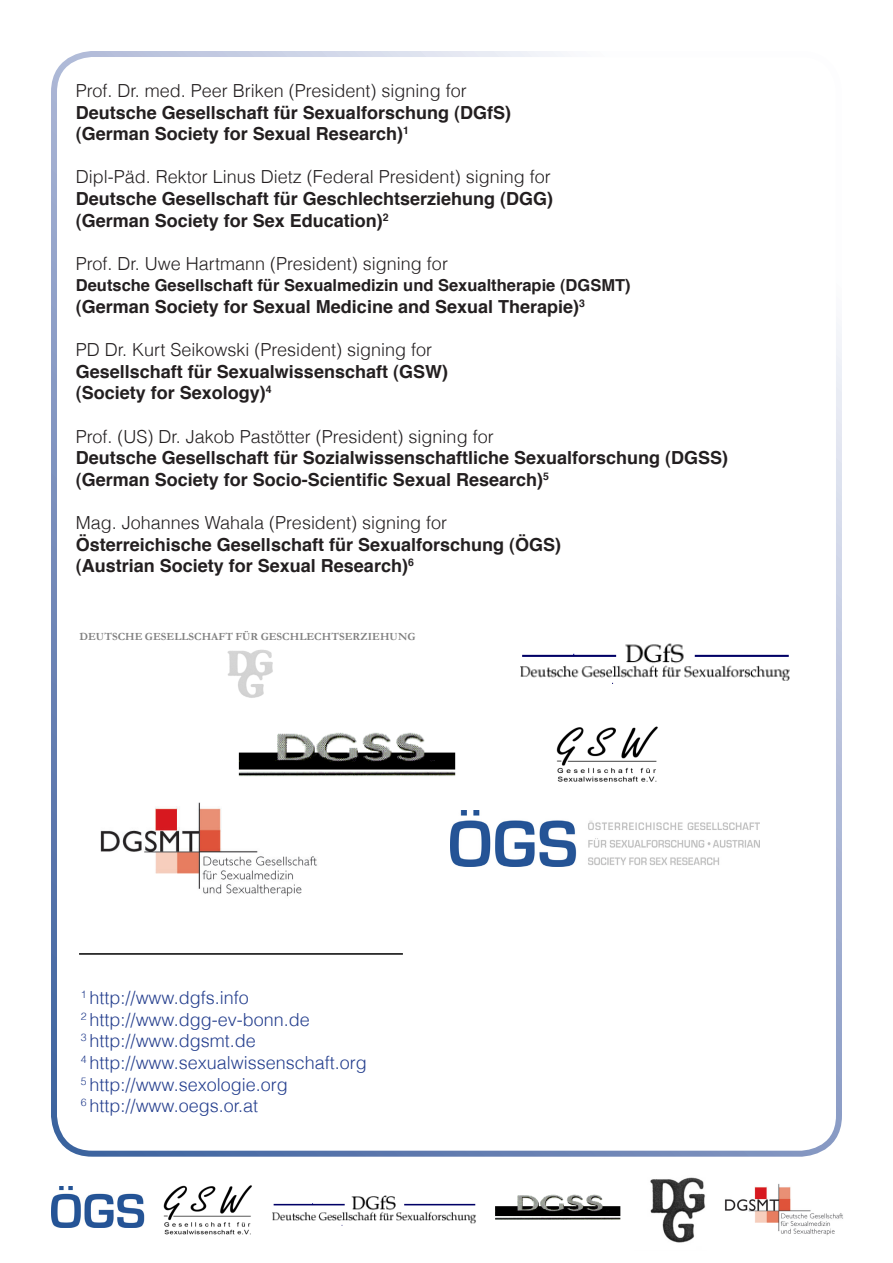
<style>
.page{position:relative;width:893px;height:1263px;background:#fff}
.page>*{position:absolute;margin:0;border:0;box-sizing:border-box;transform-origin:0 0}
.t1{font:700 18px "Helvetica";color:#231f20}
.t2{font:300 18px "Helvetica";color:#231f20}
.t3{font:300 18px "Helvetica";color:#253f8e}
.t4{font:700 16.5px "Helvetica";color:#231f20}
.t5{font:700 10.95px "Garamond";letter-spacing:.005em;color:#808080}
</style>
<div class="page">
<div style="left:51px;top:51px;width:791px;height:1106px;border:6px solid #fff;border-radius:38px"></div>
<img style="left:51px;top:1186px;width:94px;height:42px">
<img style="left:650px;top:1177px;width:56px;height:66px">
<img style="left:272px;top:1195px;width:204px;height:31px">
<img style="left:495px;top:1194px;width:126px;height:26px">
<img style="left:164px;top:1185px;width:88px;height:50px">
<img style="left:725px;top:1184px;width:118px;height:52px">
<img style="left:100px;top:802px;width:217px;height:95px">
<hr style="left:79px;top:953px;width:324px;height:2px;background:#000">
<img style="left:520px;top:643px;width:270px;height:41px">
<img style="left:450px;top:810px;width:310px;height:56px">
<img style="left:238px;top:732px;width:218px;height:44px">
<img style="left:557px;top:726px;width:101px;height:56px">
<img style="left:227px;top:649px;width:46px;height:49px">
<p class="t2" style="left:76px;top:79px;width:392px">Prof. Dr. med. Peer Briken (President) signing for</p>
<p class="t1" style="left:76px;top:98px;width:437px">Deutsche Gesellschaft für Sexualforschung (DGfS)</p>
<p class="t1" style="left:76px;top:119px;width:334px">(German Society for Sexual Research)<sup>1</sup></p>
<p class="t2" style="left:76px;top:166px;width:476px">Dipl-Päd. Rektor Linus Dietz (Federal President) signing for</p>
<p class="t1" style="left:76px;top:184px;width:479px">Deutsche Gesellschaft für Geschlechtserziehung (DGG)</p>
<p class="t1" style="left:76px;top:206px;width:314px">(German Society for Sex Education)<sup>2</sup></p>
<p class="t2" style="left:76px;top:252px;width:374px">Prof. Dr. Uwe Hartmann (President) signing for</p>
<p class="t4" style="left:76px;top:272px;width:556px">Deutsche Gesellschaft für Sexualmedizin und Sexualtherapie (DGSMT)</p>
<p class="t1" style="left:76px;top:292px;width:510px">(German Society for Sexual Medicine and Sexual Therapie)<sup>3</sup></p>
<p class="t2" style="left:76px;top:338px;width:358px">PD Dr. Kurt Seikowski (President) signing for</p>
<p class="t1" style="left:76px;top:357px;width:374px">Gesellschaft für Sexualwissenschaft (GSW)</p>
<p class="t1" style="left:76px;top:378px;width:197px">(Society for Sexology)<sup>4</sup></p>
<p class="t2" style="left:76px;top:425px;width:419px">Prof. (US) Dr. Jakob Pastötter (President) signing for</p>
<p class="t1" style="left:76px;top:443px;width:654px">Deutsche Gesellschaft für Sozialwissenschaftliche Sexualforschung (DGSS)</p>
<p class="t1" style="left:76px;top:465px;width:474px">(German Society for Socio-Scientific Sexual Research)<sup>5</sup></p>
<p class="t2" style="left:76px;top:511px;width:373px">Mag. Johannes Wahala (President) signing for</p>
<p class="t1" style="left:76px;top:530px;width:487px">Österreichische Gesellschaft für Sexualforschung (ÖGS)</p>
<p class="t1" style="left:76px;top:551px;width:339px">(Austrian Society for Sexual Research)<sup>6</sup></p>
<p class="t5" style="left:79px;top:630px;width:338px">DEUTSCHE GESELLSCHAFT FÜR GESCHLECHTSERZIEHUNG</p>
<p class="t3" style="left:81px;top:986px;width:169px"><sup>1</sup> http://www.dgfs.info</p>
<p class="t3" style="left:81px;top:1008px;width:230px"><sup>2</sup> http://www.dgg-ev-bonn.de</p>
<p class="t3" style="left:81px;top:1030px;width:176px"><sup>3</sup> http://www.dgsmt.de</p>
<p class="t3" style="left:81px;top:1051px;width:287px"><sup>4</sup> http://www.sexualwissenschaft.org</p>
<p class="t3" style="left:81px;top:1073px;width:208px"><sup>5</sup> http://www.sexologie.org</p>
<p class="t3" style="left:81px;top:1094px;width:179px"><sup>6</sup> http://www.oegs.or.at</p>
</div>
